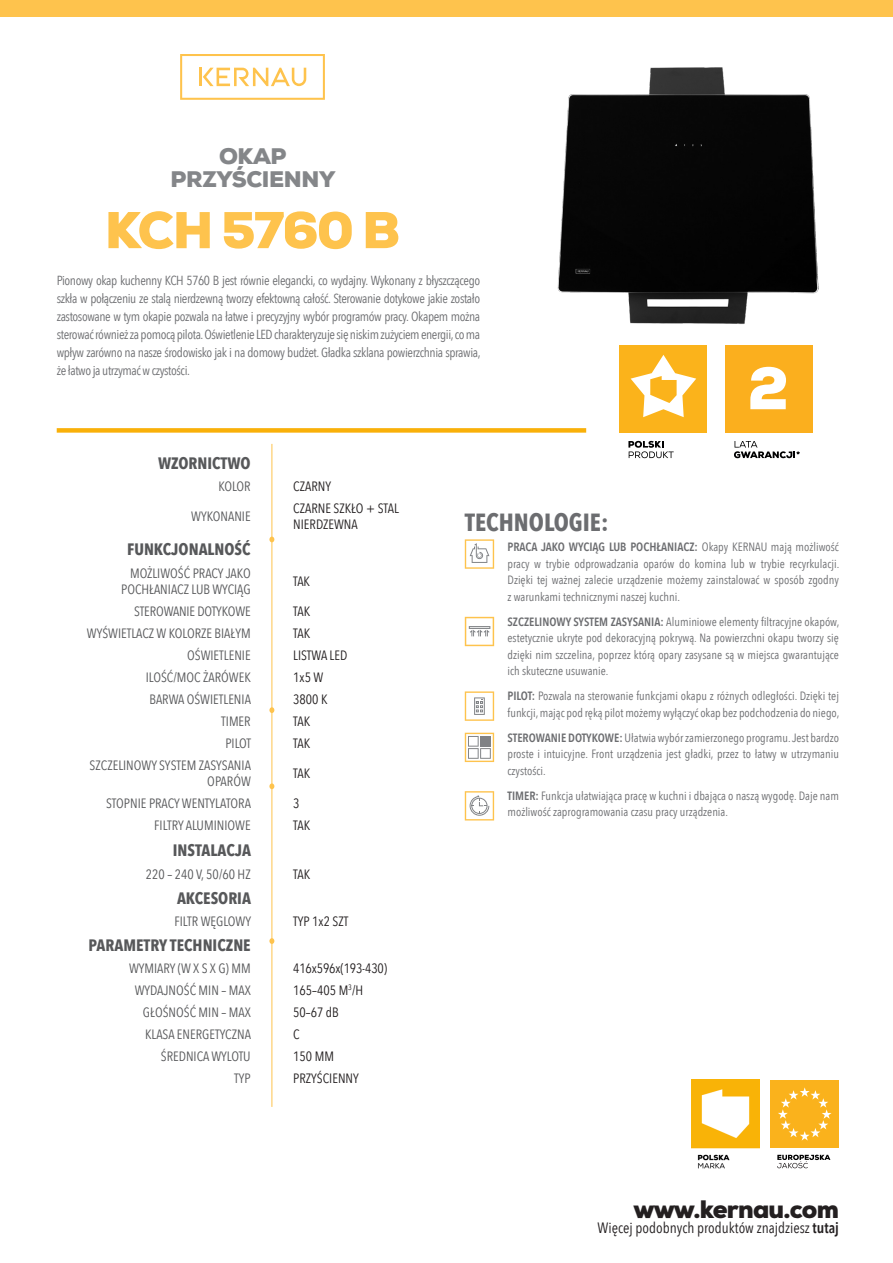
<style>
.page{position:relative;width:893px;height:1263px;background:#fff}
.page>*{position:absolute;margin:0;border:0;box-sizing:border-box;transform-origin:0 0}
.t1{font:900 51.6px "Nexa";letter-spacing:-.04em;color:#fec34d}
.t2{font:900 25.2px "Nexa";letter-spacing:-.03em;color:#231f20}
.t3{font:700 24.75px "Avenir Next Condensed";color:#6c6d70}
.t4{font:900 22.5px "Nexa";letter-spacing:-.015em;color:#848689}
.t5{font:700 16.5px "Avenir Next Condensed";color:#57585a}
.t6{font:15px "Avenir Next Condensed";color:#231f20}
.t7{font:13.5px/16.2px "Avenir Next Condensed";color:#57585a;text-align:right}
.t8{font:13.5px/16.2px "Avenir Next Condensed";color:#231f20}
.t9{font:13.2px/18px "Avenir Next Condensed";letter-spacing:-.03em;color:#6c6d70;text-align:justify}
.t10{font:12px/16.5px "Avenir Next Condensed";color:#6c6d70;text-align:justify}
.s1{font-weight:600}
</style>
<div class="page">
<svg style="left:734px;top:441px;width:66px;height:17px"></svg>
<div style="left:725px;top:345px;width:88px;height:88px;background:#fbaf1e"></div>
<svg style="left:750px;top:367px;width:36px;height:42px"></svg>
<div style="left:620px;top:345px;width:87px;height:88px;background:#fbb31b"></div>
<svg style="left:628px;top:441px;width:46px;height:17px"></svg>
<svg style="left:631px;top:355px;width:65px;height:62px"></svg>
<div style="left:0;top:0;width:893px;height:16px;background:#fec34d"></div>
<hr style="left:272px;top:444px;width:1px;height:663px;background:#fec34d">
<svg style="left:269px;top:707px;width:5px;height:6px"></svg>
<svg style="left:269px;top:537px;width:5px;height:5px"></svg>
<svg style="left:269px;top:783px;width:5px;height:6px"></svg>
<svg style="left:269px;top:938px;width:5px;height:6px"></svg>
<div style="left:57px;top:428px;width:529px;height:5px;background:#f9b009"></div>
<img style="left:557px;top:67px;width:262px;height:257px">
<svg style="left:180px;top:54px;width:145px;height:46px"></svg>
<div style="left:770px;top:1080px;width:69px;height:68px;background:#fab21c"></div>
<svg style="left:778px;top:1087px;width:54px;height:53px"></svg>
<svg style="left:777px;top:1155px;width:53px;height:13px"></svg>
<img style="left:691px;top:1080px;width:69px;height:89px">
<svg style="left:465px;top:539px;width:29px;height:30px"></svg>
<svg style="left:465px;top:617px;width:29px;height:29px"></svg>
<svg style="left:465px;top:691px;width:29px;height:30px"></svg>
<svg style="left:465px;top:733px;width:29px;height:29px"></svg>
<svg style="left:465px;top:791px;width:29px;height:29px"></svg>
<p class="t4" style="left:219px;top:142px;width:69px">OKAP</p>
<p class="t4" style="left:171px;top:165px;width:166px">PRZYŚCIENNY</p>
<p class="t1" style="left:105px;top:197px;width:297px">KCH 5760 B</p>
<p class="t9" style="left:57px;top:270px;width:425px">Pionowy okap kuchenny KCH 5760 B jest równie elegancki, co wydajny. Wykonany z błyszczącego szkła w połączeniu ze stalą nierdzewną tworzy efektowną całość. Sterowanie dotykowe jakie zostało zastosowane w tym okapie pozwala na łatwe i precyzyjny wybór programów pracy. Okapem można sterować również za pomocą pilota. Oświetlenie LED charakteryzuje się niskim zużyciem energii, co ma wpływ zarówno na nasze środowisko jak i na domowy budżet. Gładka szklana powierzchnia sprawia, że łatwo ja utrzymać w czystości.</p>
<p class="t5" style="left:158px;top:453px;width:94px">WZORNICTWO</p>
<p class="t7" style="left:218px;top:478px;width:34px">KOLOR</p>
<p class="t8" style="left:293px;top:478px;width:39px">CZARNY</p>
<p class="t7" style="left:191px;top:508px;width:61px">WYKONANIE</p>
<p class="t8" style="left:293px;top:500px;width:107px">CZARNE SZKŁO + STAL<br>NIERDZEWNA</p>
<p class="t5" style="left:127px;top:539px;width:125px">FUNKCJONALNOŚĆ</p>
<p class="t7" style="left:121px;top:564px;width:131px">MOŻLIWOŚĆ PRACY JAKO<br>POCHŁANIACZ LUB WYCIĄG</p>
<p class="t8" style="left:293px;top:572px;width:18px">TAK</p>
<p class="t7" style="left:134px;top:603px;width:118px">STEROWANIE DOTYKOWE</p>
<p class="t8" style="left:293px;top:603px;width:19px">TAK</p>
<p class="t7" style="left:87px;top:625px;width:165px">WYŚWIETLACZ W KOLORZE BIAŁYM</p>
<p class="t8" style="left:293px;top:625px;width:19px">TAK</p>
<p class="t7" style="left:187px;top:647px;width:65px">OŚWIETLENIE</p>
<p class="t8" style="left:293px;top:647px;width:56px">LISTWA LED</p>
<p class="t7" style="left:146px;top:669px;width:107px">ILOŚĆ/MOC ŻARÓWEK</p>
<p class="t8" style="left:293px;top:669px;width:31px">1x5 W</p>
<p class="t7" style="left:149px;top:691px;width:103px">BARWA OŚWIETLENIA</p>
<p class="t8" style="left:293px;top:691px;width:36px">3800 K</p>
<p class="t7" style="left:221px;top:713px;width:31px">TIMER</p>
<p class="t8" style="left:293px;top:713px;width:19px">TAK</p>
<p class="t7" style="left:225px;top:735px;width:27px">PILOT</p>
<p class="t8" style="left:293px;top:735px;width:19px">TAK</p>
<p class="t7" style="left:90px;top:757px;width:163px">SZCZELINOWY SYSTEM ZASYSANIA<br>OPARÓW</p>
<p class="t8" style="left:293px;top:765px;width:19px">TAK</p>
<p class="t7" style="left:106px;top:795px;width:146px">STOPNIE PRACY WENTYLATORA</p>
<p class="t8" style="left:293px;top:795px;width:8px">3</p>
<p class="t7" style="left:154px;top:817px;width:98px">FILTRY ALUMINIOWE</p>
<p class="t8" style="left:293px;top:817px;width:19px">TAK</p>
<p class="t5" style="left:173px;top:840px;width:80px">INSTALACJA</p>
<p class="t7" style="left:146px;top:865px;width:106px">220 – 240 V, 50/60 HZ</p>
<p class="t8" style="left:293px;top:865px;width:19px">TAK</p>
<p class="t5" style="left:177px;top:888px;width:76px">AKCESORIA</p>
<p class="t7" style="left:174px;top:912px;width:78px">FILTR WĘGLOWY</p>
<p class="t8" style="left:293px;top:912px;width:57px">TYP 1x2 SZT</p>
<p class="t5" style="left:89px;top:935px;width:164px">PARAMETRY TECHNICZNE</p>
<p class="t7" style="left:129px;top:959px;width:123px">WYMIARY (W X S X G) MM</p>
<p class="t8" style="left:293px;top:959px;width:95px">416x596x(193-430)</p>
<p class="t7" style="left:135px;top:981px;width:118px">WYDAJNOŚĆ MIN – MAX</p>
<p class="t8" style="left:293px;top:981px;width:71px">165–405 M<sup>3</sup>/H</p>
<p class="t7" style="left:143px;top:1003px;width:109px">GŁOŚNOŚĆ MIN – MAX</p>
<p class="t8" style="left:293px;top:1003px;width:47px">50–67 dB</p>
<p class="t7" style="left:145px;top:1025px;width:107px">KLASA ENERGETYCZNA</p>
<p class="t8" style="left:293px;top:1025px;width:8px">C</p>
<p class="t7" style="left:161px;top:1047px;width:91px">ŚREDNICA WYLOTU</p>
<p class="t8" style="left:293px;top:1047px;width:42px">150 MM</p>
<p class="t7" style="left:234px;top:1069px;width:18px">TYP</p>
<p class="t8" style="left:293px;top:1069px;width:67px">PRZYŚCIENNY</p>
<p class="t3" style="left:465px;top:507px;width:145px">TECHNOLOGIE:</p>
<p class="t10" style="left:507px;top:538px;width:333px"><span class="s1">PRACA JAKO WYCIĄG LUB POCHŁANIACZ:</span> Okapy KERNAU mają możliwość pracy w trybie odprowadzania oparów do komina lub w trybie recyrkulacji.<br>Dzięki tej ważnej zalecie urządzenie możemy zainstalować w sposób zgodny z warunkami technicznymi naszej kuchni.</p>
<p class="t10" style="left:507px;top:613px;width:333px"><span class="s1">SZCZELINOWY SYSTEM ZASYSANIA:</span> Aluminiowe elementy filtracyjne okapów, estetycznie ukryte pod dekoracyjną pokrywą. Na powierzchni okapu tworzy się dzięki nim szczelina, poprzez którą opary zasysane są w miejsca gwarantujące ich skuteczne usuwanie.</p>
<p class="t10" style="left:507px;top:687px;width:333px"><span class="s1">PILOT:</span> Pozwala na sterowanie funkcjami okapu z różnych odległości. Dzięki tej funkcji, mając pod ręką pilot możemy wyłączyć okap bez podchodzenia do niego,</p>
<p class="t10" style="left:507px;top:729px;width:333px"><span class="s1">STEROWANIE DOTYKOWE:</span> Ułatwia wybór zamierzonego programu. Jest bardzo proste i intuicyjne. Front urządzenia jest gładki, przez to łatwy w utrzymaniu czystości.</p>
<p class="t10" style="left:507px;top:787px;width:333px"><span class="s1">TIMER:</span> Funkcja ułatwiająca pracę w kuchni i dbająca o naszą wygodę. Daje nam możliwość zaprogramowania czasu pracy urządzenia.</p>
<p class="t2" style="left:633px;top:1193px;width:207px">www.kernau.com</p>
<p class="t6" style="left:598px;top:1215px;width:243px">Więcej podobnych produktów znajdziesz <span class="s1">tutaj</span></p>
</div>
